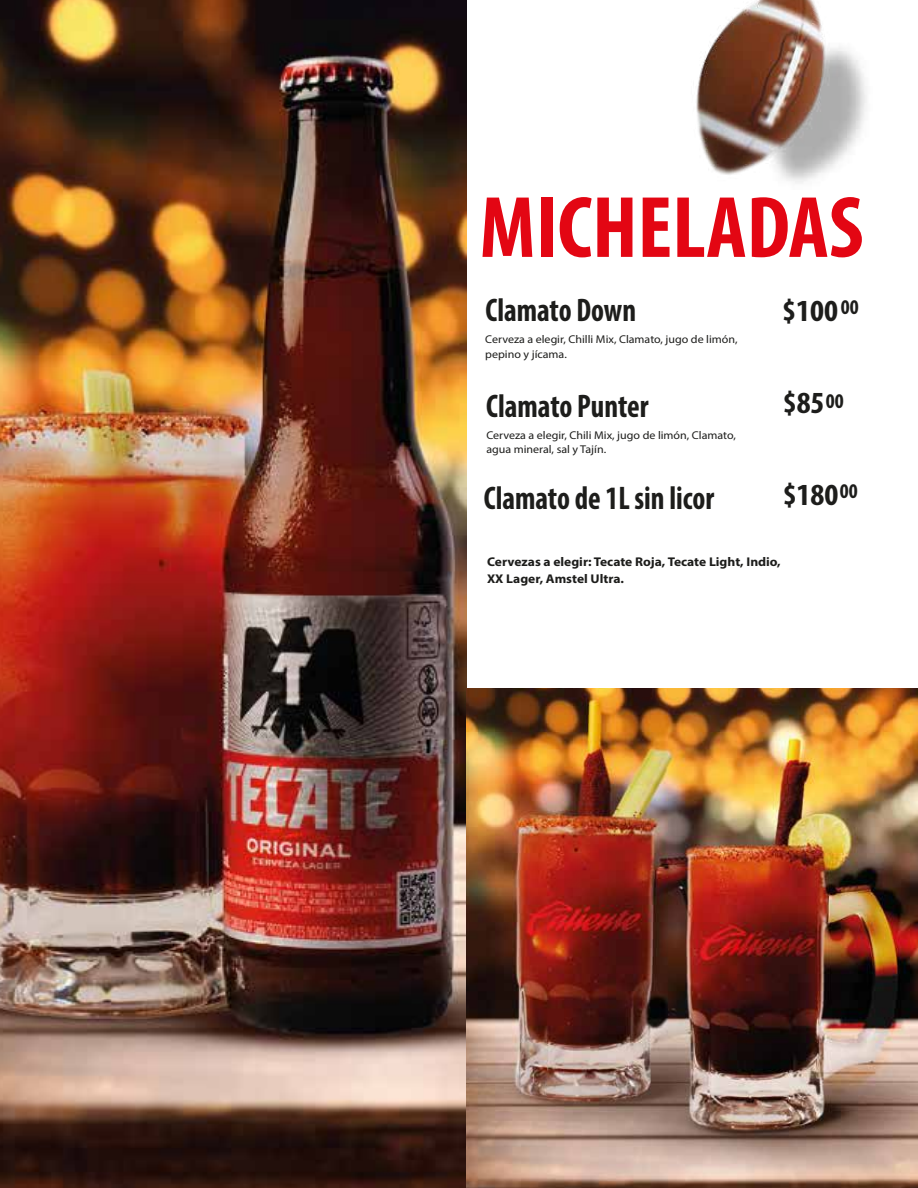
<style>
.page{position:relative;width:918px;height:1188px;background:#fff}
.page>*{position:absolute;margin:0;border:0;box-sizing:border-box;transform-origin:0 0}
.t1{font:700 condensed 88.05px "Myriad Pro";color:#e30613}
.t2{font:700 condensed 32.85px "Myriad Pro";color:#1d1d1b;scale:.91 1}
.t3{font:700 condensed 30.75px "Myriad Pro";color:#1d1d1b;scale:1.06 1}
.t4{font:700 condensed 21px "Myriad Pro";color:#1d1d1b}
.t5{font:700 12.75px/16.2px "Myriad Pro";color:#1d1d1b;scale:1.06 1}
.t6{font:11.25px/14.4px "Myriad Pro";color:#1d1d1b;scale:1.06 1}
</style>
<div class="page">
<img style="left:0;top:0;width:466px;height:1188px">
<img style="left:696px;top:0;width:171px;height:183px">
<img style="left:466px;top:689px;width:452px;height:499px">
<h1 class="t1" style="left:480px;top:173px;width:385px">MICHELADAS</h1>
<h2 class="t2" style="left:485px;top:289px;width:167px">Clamato Down</h2>
<h3 class="t3" style="left:782px;top:292px;width:54px">$100</h3>
<h3 class="t4" style="left:841px;top:294px;width:19px">00</h3>
<p class="t6" style="left:485px;top:332px;width:240px">Cerveza a elegir, Chilli Mix, Clamato, jugo de limón, pepino y jícama.</p>
<h2 class="t2" style="left:486px;top:386px;width:180px">Clamato Punter</h2>
<h3 class="t3" style="left:783px;top:384px;width:41px">$85</h3>
<p class="t6" style="left:486px;top:428px;width:237px">Cerveza a elegir, Chili Mix, jugo de limón, Clamato, agua mineral, sal y Tajín.</p>
<h2 class="t2" style="left:484px;top:477px;width:255px">Clamato de 1L sin licor</h2>
<h3 class="t3" style="left:783px;top:475px;width:54px">$180</h3>
<h3 class="t4" style="left:826px;top:388px;width:19px">00</h3>
<h3 class="t4" style="left:840px;top:478px;width:19px">00</h3>
<p class="t5" style="left:487px;top:554px;width:279px">Cervezas a elegir: Tecate Roja, Tecate Light, Indio,<br>XX Lager, Amstel Ultra.</p>
</div>
